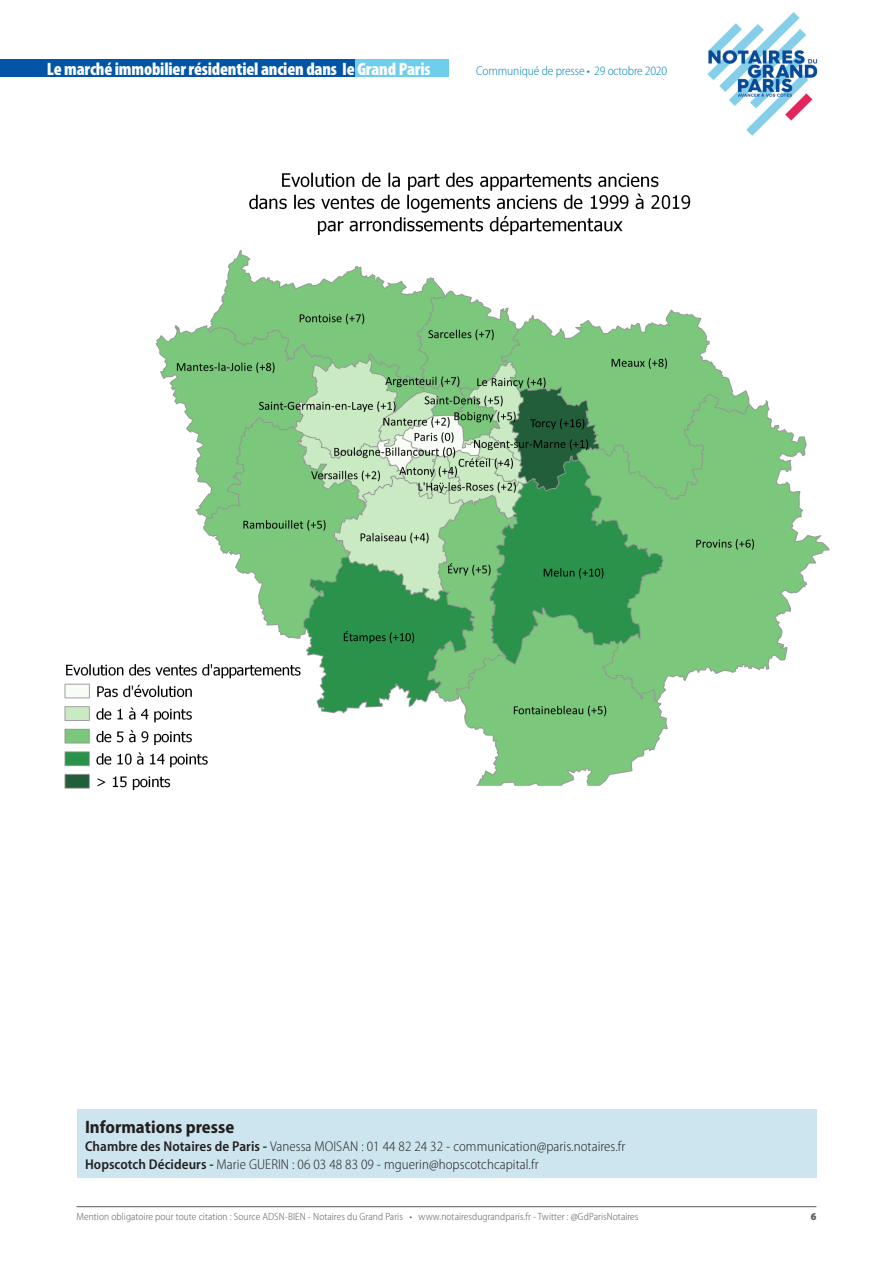
<style>
.page{position:relative;width:893px;height:1263px;background:#fff}
.page>*{position:absolute;margin:0;border:0;box-sizing:border-box;transform-origin:0 0}
.t1{font:900 condensed 18px "Myriad Pro";letter-spacing:-.01em;color:#fff}
.NOT_CI_Encadre_Titre{font:700 semi-condensed 18px "Myriad Pro";color:#231f20}
.NOT_CI_Encadre_Titre-2{font:300 semi-condensed 14.25px "Myriad Pro";letter-spacing:.005em;color:#231f20}
.t2{font:300 semi-condensed 12.75px "Myriad Pro";letter-spacing:-.01em;color:#0083b6}
.t3{font:300 semi-condensed 10.5px "Myriad Pro";letter-spacing:.005em;color:#57585a}
.t4{font:900 semi-condensed 10.5px "Myriad Pro";color:#57585a}
.s1{font-weight:600}
</style>
<div class="page">
<div style="left:0;top:60px;width:380px;height:17px;background:#0154a6"></div>
<img style="left:707px;top:12px;width:111px;height:124px">
<div style="left:355px;top:60px;width:94px;height:17px;background:#6eceeb"></div>
<hr style="left:77px;top:1206px;width:739px;height:1px;background:#57585a">
<div style="left:77px;top:1110px;width:739px;height:68px;background:#cce5ef"></div>
<img style="left:64px;top:172px;width:766px;height:618px">
<p class="t1" style="left:47px;top:58px;width:385px">Le marché immobilier résidentiel ancien dans Ie Grand Paris</p>
<p class="t2" style="left:476px;top:63px;width:192px">Communiqué de presse • 29 octobre 2020</p>
<p class="NOT_CI_Encadre_Titre" style="left:85px;top:1116px;width:151px">Informations presse</p>
<p class="NOT_CI_Encadre_Titre-2" style="left:85px;top:1138px;width:542px"><span class="s1">Chambre des Notaires de Paris -</span> Vanessa MOISAN : 01 44 82 24 32 - communication@paris.notaires.fr</p>
<p class="NOT_CI_Encadre_Titre-2" style="left:85px;top:1156px;width:455px"><span class="s1">Hopscotch Décideurs -</span> Marie GUERIN : 06 03 48 83 09 - mguerin@hopscotchcapital.fr</p>
<p class="t3" style="left:77px;top:1210px;width:563px">Mention obligatoire pour toute citation : Source ADSN-BIEN - Notaires du Grand Paris • www.notairesdugrandparis.fr - Twitter : @GdParisNotaires</p>
<p class="t4" style="left:811px;top:1209px;width:7px">6</p>
</div>
